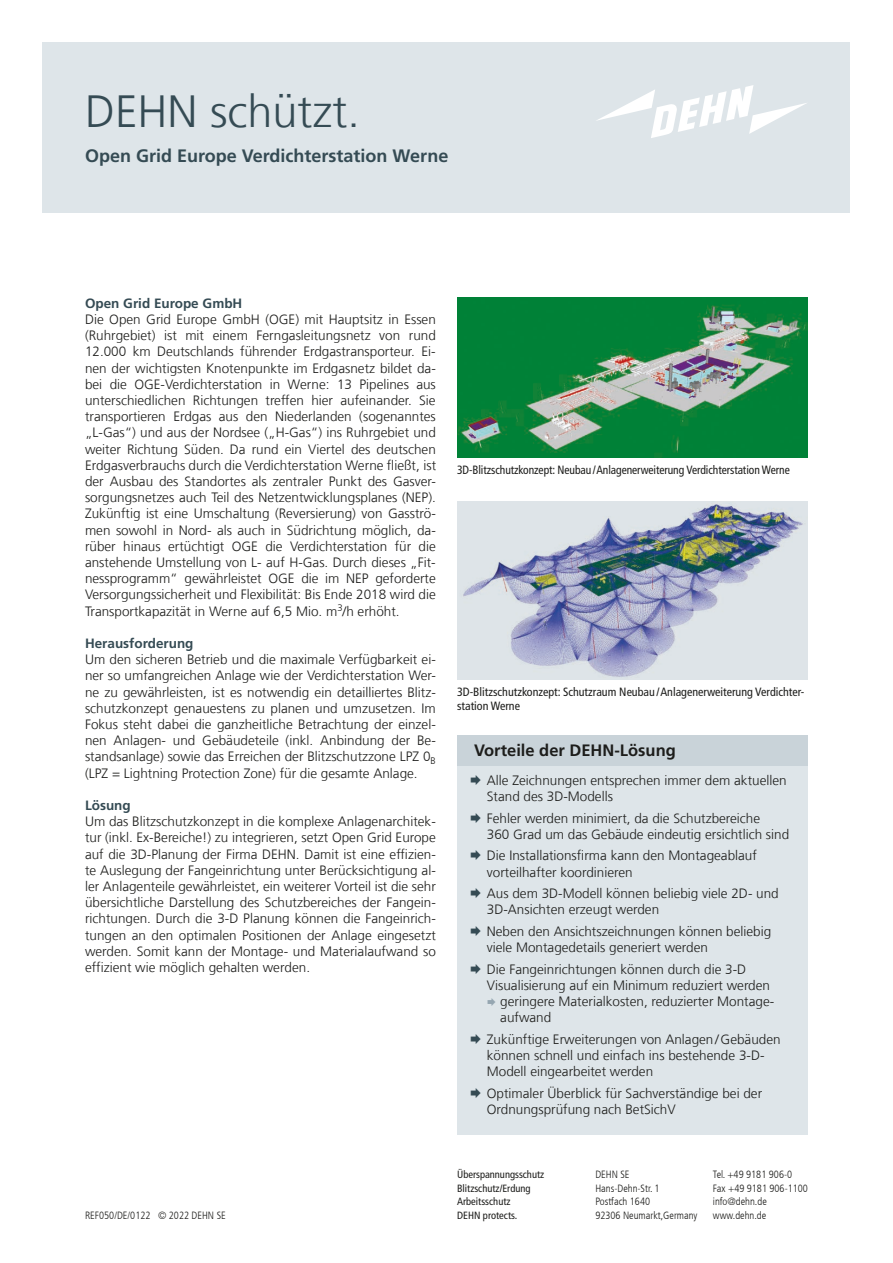
<style>
.page{position:relative;width:893px;height:1263px;background:#fff}
.page>*{position:absolute;margin:0;border:0;box-sizing:border-box;transform-origin:0 0}
.t1{font:300 45px "Frutiger LT Com";color:#354b54}
.t2{font:700 18px "Frutiger LT Com";color:#354b54}
.t3{font:700 16.5px "Frutiger LT Com";color:#1d1d1b}
.t4{font:300 13.5px/16.2px "Frutiger LT Com";color:#1d1d1b}
.t5{font:700 13.5px "Frutiger LT Com";color:#354b54}
.t6{font:condensed 12px/14.4px "Frutiger LT Com";color:#1d1d1b}
.t7{font:condensed 12px "Frutiger LT Com";color:#1d1d1b;scale:.96 1}
.t8{font:300 condensed 10.5px/13.5px "Frutiger LT Com";color:#1d1d1b}
.t9{font:condensed 10.5px/13.5px "Frutiger LT Com";color:#1d1d1b}
.s1{color:#354b54}
</style>
<div class="page">
<div style="left:43px;top:43px;width:807px;height:170px;background:#dee5e9"></div>
<div style="left:457px;top:735px;width:351px;height:400px;background:#dee5e9"></div>
<div style="left:457px;top:735px;width:351px;height:31px;background:#c9d3d9"></div>
<img style="left:457px;top:501px;width:351px;height:178px">
<img style="left:457px;top:298px;width:351px;height:159px">
<svg style="left:596px;top:85px;width:211px;height:53px"></svg>
<h1 class="t1" style="left:85px;top:86px;width:277px">DEHN schützt.</h1>
<h2 class="t2" style="left:85px;top:145px;width:365px">Open Grid Europe Verdichterstation Werne</h2>
<p class="t5" style="left:85px;top:295px;width:159px">Open Grid Europe GmbH</p>
<p class="t4" style="left:85px;top:311px;width:353px;text-align:justify">Die Open Grid Europe GmbH (OGE) mit Hauptsitz in Essen (Ruhrgebiet) ist mit einem Ferngasleitungsnetz von rund 12.000 km Deutschlands führender Erdgastransporteur. Ei&shy;nen der wichtigsten Knotenpunkte im Erdgasnetz bildet da&shy;bei die OGE-Verdichterstation in Werne: 13 Pipelines aus unterschiedlichen Richtungen treffen hier aufeinander. Sie transportieren Erdgas aus den Niederlanden (sogenanntes „L-Gas“) und aus der Nordsee („H-Gas“) ins Ruhrgebiet und weiter Richtung Süden. Da rund ein Viertel des deutschen Erdgasverbrauchs durch die Verdichterstation Werne fließt, ist der Ausbau des Standortes als zentraler Punkt des Gasver&shy;sorgungsnetzes auch Teil des Netzentwicklungsplanes (NEP).<br>Zukünftig ist eine Umschaltung (Reversierung) von Gasströ&shy;men sowohl in Nord- als auch in Südrichtung möglich, da&shy;rüber hinaus ertüchtigt OGE die Verdichterstation für die anstehende Umstellung von L- auf H-Gas. Durch dieses „Fit&shy;nessprogramm“ gewährleistet OGE die im NEP geforderte Versorgungssicherheit und Flexibilität: Bis Ende 2018 wird die Transportkapazität in Werne auf 6,5 Mio. m<sup>3</sup>/h erhöht.</p>
<p class="t5" style="left:85px;top:635px;width:110px">Herausforderung</p>
<p class="t4" style="left:85px;top:651px;width:352px;text-align:justify">Um den sicheren Betrieb und die maximale Verfügbarkeit ei&shy;ner so umfangreichen Anlage wie der Verdichterstation Wer&shy;ne zu gewährleisten, ist es notwendig ein detailliertes Blitz&shy;schutzkonzept genauestens zu planen und umzusetzen. Im Fokus steht dabei die ganzheitliche Betrachtung der einzel&shy;nen Anlagen- und Gebäudeteile (inkl. Anbindung der Be&shy;standsanlage) sowie das Erreichen der Blitzschutzzone LPZ 0<sub>B </sub>(LPZ = Lightning Protection Zone) für die gesamte Anlage.</p>
<p class="t5" style="left:85px;top:797px;width:47px">Lösung</p>
<p class="t4" style="left:85px;top:813px;width:352px;text-align:justify">Um das Blitzschutzkonzept in die komplexe Anlagenarchitek&shy;tur (inkl. Ex-Bereiche!) zu integrieren, setzt Open Grid Europe auf die 3D-Planung der Firma DEHN. Damit ist eine effizien&shy;te Auslegung der Fangeinrichtung unter Berücksichtigung al&shy;ler Anlagenteile gewährleistet, ein weiterer Vorteil ist die sehr übersichtliche Darstellung des Schutzbereiches der Fangein&shy;richtungen. Durch die 3-D Planung können die Fangeinrich&shy;tungen an den optimalen Positionen der Anlage eingesetzt werden. Somit kann der Montage- und Materialaufwand so effizient wie möglich gehalten werden.</p>
<p class="t8" style="left:85px;top:1208px;width:142px">REF050/DE/0122 © 2022 DEHN SE</p>
<p class="t7" style="left:457px;top:463px;width:348px">3D-Blitzschutzkonzept: Neubau/Anlagenerweiterung Verdichterstation Werne</p>
<p class="t6" style="left:457px;top:685px;width:349px">3D-Blitzschutzkonzept: Schutzraum Neubau /Anlagenerweiterung Verdichter&shy;station Werne</p>
<p class="t3" style="left:474px;top:741px;width:203px">Vorteile der DEHN-Lösung</p>
<p class="t4" style="left:487px;top:772px;width:301px;text-indent:-17px"><span class="s1">◻</span> Alle Zeichnungen entsprechen immer dem aktuellen<br>Stand des 3D-Modells</p>
<p class="t4" style="left:487px;top:810px;width:304px;text-indent:-17px"><span class="s1">◻</span> Fehler werden minimiert, da die Schutzbereiche<br>360 Grad um das Gebäude eindeutig ersichtlich sind</p>
<p class="t4" style="left:487px;top:848px;width:272px;text-indent:-17px"><span class="s1">◻</span> Die Installationsfirma kann den Montageablauf vorteilhafter koordinieren</p>
<p class="t4" style="left:487px;top:885px;width:293px;text-indent:-17px"><span class="s1">◻</span> Aus dem 3D-Modell können beliebig viele 2D- und<br>3D-Ansichten erzeugt werden</p>
<p class="t4" style="left:487px;top:923px;width:286px;text-indent:-17px"><span class="s1">◻</span> Neben den Ansichtszeichnungen können beliebig viele Montagedetails generiert werden</p>
<p class="t4" style="left:470px;top:961px;width:278px"><span class="s1">◻</span> Die Fangeinrichtungen können durch die 3-D</p>
<p class="t4" style="left:487px;top:977px;width:285px">Visualisierung auf ein Minimum reduziert werden</p>
<p class="t4" style="left:500px;top:993px;width:276px">geringere Materialkosten, reduzierter Montage-</p>
<p class="t4" style="left:500px;top:1009px;width:53px">aufwand</p>
<p class="t4" style="left:487px;top:1031px;width:295px;text-indent:-17px"><span class="s1">◻</span> Zukünftige Erweiterungen von Anlagen/Gebäuden können schnell und einfach ins bestehende 3-D-<br>Modell eingearbeitet werden</p>
<p class="t4" style="left:487px;top:1085px;width:277px;text-indent:-17px"><span class="s1">◻</span> Optimaler Überblick für Sachverständige bei der<br>Ordnungsprüfung nach BetSichV</p>
<p class="t9" style="left:457px;top:1168px;width:89px">Überspannungsschutz<br>Blitzschutz/Erdung<br>Arbeitsschutz<br>DEHN protects.</p>
<p class="t8" style="left:595px;top:1168px;width:104px">DEHN SE<br>Hans-Dehn-Str. 1<br>Postfach 1640<br>92306 Neumarkt,Germany</p>
<p class="t8" style="left:713px;top:1168px;width:97px">Tel. +49 9181 906-0<br>Fax +49 9181 906-1100 info@dehn.de www.dehn.de</p>
</div>
